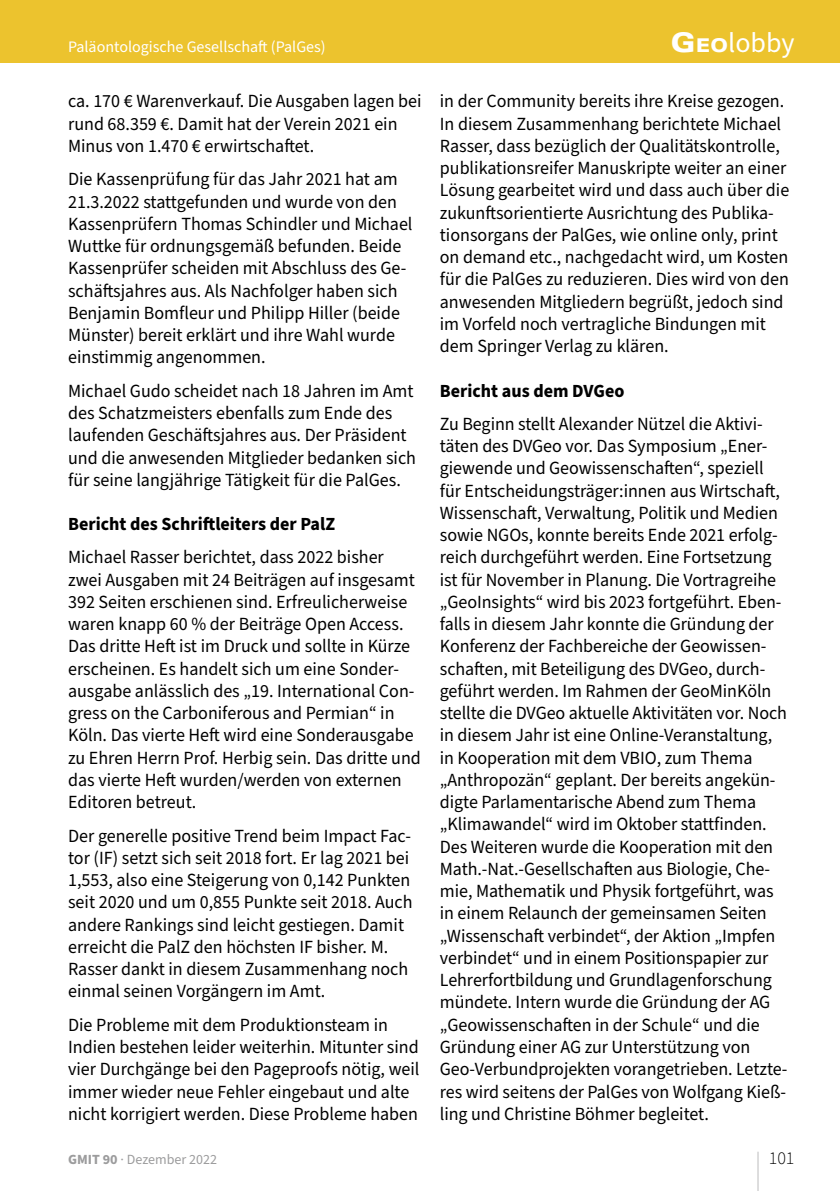
<style>
.page{position:relative;width:840px;height:1191px;background:#fff}
.page>*{position:absolute;margin:0;border:0;box-sizing:border-box;transform-origin:0 0}
.t1{font:300 63px "Source Sans Pro";color:#9c9c9d;scale:.29 1}
.t2{font:28px "Source Sans Pro";color:#fff}
.t3{font:18.6px/22.2px "Source Sans Pro";color:#000}
.t4{font:700 18.6px "Source Sans Pro";color:#000}
.t5{font:300 18px "Source Sans Pro";color:#000}
.t6{font:16px "Source Sans Pro";color:#fff}
.t7{font:14px "Source Sans Pro";color:#9c9c9d}
.s1{font-family:"Univers";font-weight:900;font-stretch:expanded;font-size:27px}
.s2{font-family:"Univers";font-weight:900;font-stretch:expanded;font-size:19px}
.s3{font-weight:700}
</style>
<div class="page">
<div style="left:0;top:0;width:839px;height:62px;background:#ecc32e"></div>
<p class="t6" style="left:68px;top:36px;width:259px">Paläontologische Gesellschaft (PalGes)</p>
<h2 class="t2" style="left:670px;top:24px;width:125px"><span class="s1">G</span><span class="s2">eo</span>lobby</h2>
<p class="t3" style="left:68px;top:91px;width:355px">ca. 170 € Warenverkauf. Die Ausgaben lagen bei rund 68.359 €. Damit hat der Verein 2021 ein<br>Minus von 1.470 € erwirtschaftet.</p>
<p class="t3" style="left:68px;top:168px;width:346px">Die Kassenprüfung für das Jahr 2021 hat am 21.3.2022 stattgefunden und wurde von den Kassenprüfern Thomas Schindler und Michael Wuttke für ordnungsgemäß befunden. Beide Kassenprüfer scheiden mit Abschluss des Ge&shy;schäftsjahres aus. Als Nachfolger haben sich Benjamin Bomfleur und Philipp Hiller (beide Münster) bereit erklärt und ihre Wahl wurde einstimmig angenommen.</p>
<p class="t3" style="left:68px;top:380px;width:349px">Michael Gudo scheidet nach 18 Jahren im Amt des Schatzmeisters ebenfalls zum Ende des laufenden Geschäftsjahres aus. Der Präsident und die anwesenden Mitglieder bedanken sich für seine langjährige Tätigkeit für die PalGes.</p>
<p class="t4" style="left:68px;top:511px;width:268px">Bericht des Schriftleiters der PalZ</p>
<p class="t3" style="left:68px;top:546px;width:354px">Michael Rasser berichtet, dass 2022 bisher zwei Ausgaben mit 24 Beiträgen auf insgesamt 392 Seiten erschienen sind. Erfreulicherweise waren knapp 60 % der Beiträge Open Access.<br>Das dritte Heft ist im Druck und sollte in Kürze erscheinen. Es handelt sich um eine Sonder&shy;ausgabe anlässlich des „19. International Con&shy;gress on the Carboniferous and Permian“ in Köln. Das vierte Heft wird eine Sonderausgabe zu Ehren Herrn Prof. Herbig sein. Das dritte und das vierte Heft wurden/werden von externen Editoren betreut.</p>
<p class="t3" style="left:68px;top:825px;width:346px">Der generelle positive Trend beim Impact Fac&shy;tor (IF) setzt sich seit 2018 fort. Er lag 2021 bei 1,553, also eine Steigerung von 0,142 Punkten seit 2020 und um 0,855 Punkte seit 2018. Auch andere Rankings sind leicht gestiegen. Damit erreicht die PalZ den höchsten IF bisher. M.<br>Rasser dankt in diesem Zusammenhang noch einmal seinen Vorgängern im Amt.</p>
<p class="t3" style="left:68px;top:1014px;width:353px">Die Probleme mit dem Produktionsteam in Indien bestehen leider weiterhin. Mitunter sind vier Durchgänge bei den Pageproofs nötig, weil immer wieder neue Fehler eingebaut und alte nicht korrigiert werden. Diese Probleme haben</p>
<p class="t3" style="left:439px;top:91px;width:351px">in der Community bereits ihre Kreise gezogen.<br>In diesem Zusammenhang berichtete Michael Rasser, dass bezüglich der Qualitätskontrolle, publikationsreifer Manuskripte weiter an einer Lösung gearbeitet wird und dass auch über die zukunftsorientierte Ausrichtung des Publika&shy;tionsorgans der PalGes, wie online only, print on demand etc., nachgedacht wird, um Kosten für die PalGes zu reduzieren. Dies wird von den anwesenden Mitgliedern begrüßt, jedoch sind im Vorfeld noch vertragliche Bindungen mit dem Springer Verlag zu klären.</p>
<p class="t4" style="left:439px;top:378px;width:186px">Bericht aus dem DVGeo</p>
<p class="t3" style="left:439px;top:413px;width:349px">Zu Beginn stellt Alexander Nützel die Aktivi&shy;täten des DVGeo vor. Das Symposium „Ener&shy;giewende und Geowissenschaften“, speziell für Entscheidungsträger:innen aus Wirtschaft, Wissenschaft, Verwaltung, Politik und Medien sowie NGOs, konnte bereits Ende 2021 erfolg&shy;reich durchgeführt werden. Eine Fortsetzung ist für November in Planung. Die Vortragreihe „GeoInsights“ wird bis 2023 fortgeführt. Eben&shy;falls in diesem Jahr konnte die Gründung der Konferenz der Fachbereiche der Geowissen&shy;schaften, mit Beteiligung des DVGeo, durch&shy;geführt werden. Im Rahmen der GeoMinKöln stellte die DVGeo aktuelle Aktivitäten vor. Noch in diesem Jahr ist eine Online-Veranstaltung, in Kooperation mit dem VBIO, zum Thema „Anthropozän“ geplant. Der bereits angekün&shy;digte Parlamentarische Abend zum Thema „Klimawandel“ wird im Oktober stattfinden.<br>Des Weiteren wurde die Kooperation mit den Math.-Nat.-Gesellschaften aus Biologie, Che&shy;mie, Mathematik und Physik fortgeführt, was in einem Relaunch der gemeinsamen Seiten „Wissenschaft verbindet“, der Aktion „Impfen verbindet“ und in einem Positionspapier zur Lehrerfortbildung und Grundlagenforschung mündete. Intern wurde die Gründung der AG „Geowissenschaften in der Schule“ und die Gründung einer AG zur Unterstützung von Geo-Verbundprojekten vorangetrieben. Letzte&shy;res wird seitens der PalGes von Wolfgang Kieß&shy;ling und Christine Böhmer begleitet.</p>
<p class="t7" style="left:68px;top:1149px;width:150px"><span class="s3">GMIT 90</span> · Dezember 2022</p>
<h1 class="t1" style="left:755px;top:1136px;width:15px">|</h1>
<p class="t5" style="left:768px;top:1145px;width:27px">101</p>
</div>
